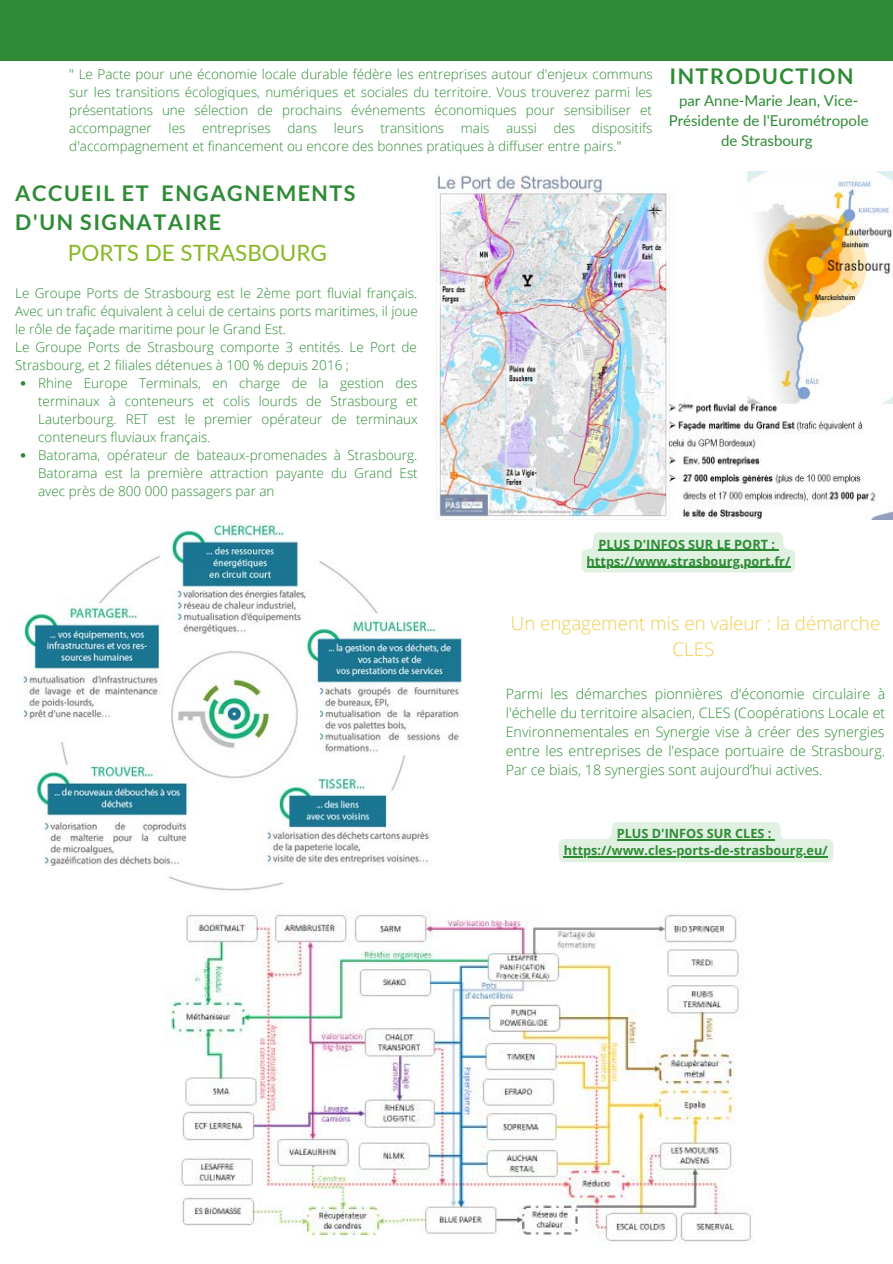
<style>
.page{position:relative;width:893px;height:1264px;background:#fff}
.page>*{position:absolute;margin:0;border:0;box-sizing:border-box;transform-origin:0 0}
.t1{font:22.5px "Lato";color:#87b825}
.t2{font:700 21.6px/29.2px "Lato";letter-spacing:.07em;color:#2e8b35}
.t3{font:300 18.75px/26.1px "Open Sans";color:#f0cd4c;text-align:center}
.t4{font:15px/20.2px "Lato";color:#2e8b35;text-align:center}
.t5{font:300 14.25px/19px "Open Sans";color:#2e8b35;text-align:justify}
.t6{font:300 13.5px/18px "Open Sans";color:#2e8b35}
.t7{font:700 12.75px/17px "Open Sans";color:#2e8b35;text-align:center}
</style>
<div class="page">
<div style="left:0;top:0;width:892px;height:61px;background:#2e8b35"></div>
<img style="left:165px;top:911px;width:586px;height:331px">
<img style="left:21px;top:523px;width:441px;height:368px">
<img style="left:434px;top:172px;width:458px;height:347px">
<svg style="left:559px;top:822px;width:274px;height:40px"></svg>
<hr style="left:563px;top:856px;width:264px;height:1px;background:#2e8b35">
<svg style="left:581px;top:532px;width:214px;height:40px;background:#daeddc"></svg>
<hr style="left:586px;top:566px;width:204px;height:2px;background:#2e8b35">
<svg style="left:21px;top:381px;width:4px;height:4px"></svg>
<svg style="left:21px;top:453px;width:4px;height:4px"></svg>
<p class="t6" style="left:69px;top:64px;width:585px;text-align:justify">" Le Pacte pour une économie locale durable fédère les entreprises autour d'enjeux communs sur les transitions écologiques, numériques et sociales du territoire. Vous trouverez parmi les présentations une sélection de prochains événements économiques pour sensibiliser et accompagner les entreprises dans leurs transitions mais aussi des dispositifs d'accompagnement et financement ou encore des bonnes pratiques à diffuser entre pairs."</p>
<h2 class="t2" style="left:15px;top:178px;width:342px">ACCUEIL ET ENGAGNEMENTS<br>D'UN SIGNATAIRE</h2>
<h1 class="t1" style="left:68px;top:239px;width:260px">PORTS DE STRASBOURG</h1>
<p class="t6" style="left:15px;top:284px;width:404px">Le Groupe Ports de Strasbourg est le 2ème port fluvial français.<br>Avec un trafic équivalent à celui de certains ports maritimes, il joue le rôle de façade maritime pour le Grand Est.<br>Le Groupe Ports de Strasbourg comporte 3 entités. Le Port de Strasbourg, et 2 filiales détenues à 100 % depuis 2016 ;</p>
<p class="t6" style="left:38px;top:373px;width:381px">Rhine Europe Terminals, en charge de la gestion des terminaux à conteneurs et colis lourds de Strasbourg et Lauterbourg. RET est le premier opérateur de terminaux conteneurs fluviaux français.<br>Batorama, opérateur de bateaux-promenades à Strasbourg.<br>Batorama est la première attraction payante du Grand Est avec près de 800 000 passagers par an</p>
<h2 class="t2" style="left:669px;top:61px;width:185px">INTRODUCTION</h2>
<p class="t4" style="left:668px;top:90px;width:201px">par Anne-Marie Jean, Vice-<br>Présidente de l'Eurométropole de Strasbourg</p>
<p class="t7" style="left:586px;top:535px;width:205px">PLUS D'INFOS SUR LE PORT : https://www.strasbourg.port.fr/</p>
<h3 class="t3" style="left:511px;top:610px;width:371px">Un engagement mis en valeur : la démarche<br>CLES</h3>
<p class="t5" style="left:505px;top:683px;width:381px">Parmi les démarches pionnières d'économie circulaire à l'échelle du territoire alsacien, CLES (Coopérations Locale et Environnementales en Synergie vise à créer des synergies entre les entreprises de l'espace portuaire de Strasbourg.<br>Par ce biais, 18 synergies sont aujourd’hui actives.</p>
<p class="t7" style="left:563px;top:825px;width:265px">PLUS D'INFOS SUR CLES : https://www.cles-ports-de-strasbourg.eu/</p>
</div>
